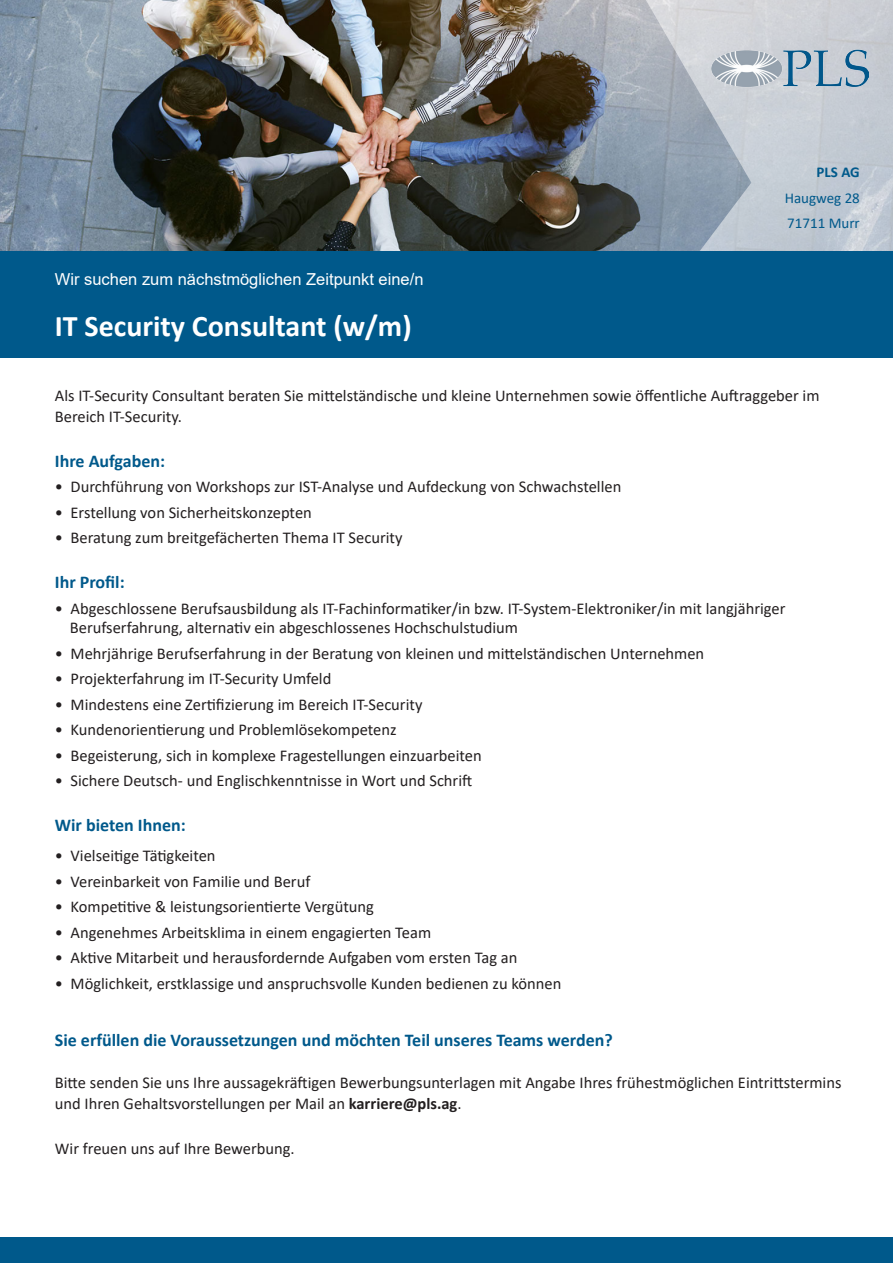
<style>
.page{position:relative;width:893px;height:1263px;background:#fff}
.page>*{position:absolute;margin:0;border:0;box-sizing:border-box;transform-origin:0 0}
.t1{font:700 30px "Calibri";color:#fff}
.t2{font:700 18px "Calibri";color:#00598b}
.t3{font:16.5px/21px "Calibri";color:#231f20}
.t4{font:16.5px "Arial";color:#fff}
.t5{font:15px "Calibri";color:#00598b}
.t6{font:700 15px "Calibri";color:#00598b}
.s1{font-weight:700}
</style>
<div class="page">
<img style="left:0;top:0;width:641px;height:251px">
<img style="left:641px;top:0;width:252px;height:251px">
<img style="left:711px;top:47px;width:158px;height:41px">
<div style="left:1px;top:251px;width:892px;height:106px;background:#00598b"></div>
<div style="left:0;top:1238px;width:893px;height:25px;background:#00598b"></div>
<p class="t4" style="left:55px;top:267px;width:370px">Wir suchen zum nächstmöglichen Zeitpunkt eine/n</p>
<p class="t1" style="left:55px;top:304px;width:358px">IT Security Consultant (w/m)</p>
<p class="t6" style="left:817px;top:162px;width:45px">PLS AG</p>
<p class="t5" style="left:785px;top:187px;width:77px">Haugweg 28</p>
<p class="t5" style="left:787px;top:213px;width:74px">71711 Murr</p>
<p class="t3" style="left:55px;top:384px;width:766px">Als IT-Security Consultant beraten Sie mittelständische und kleine Unternehmen sowie öffentliche Auftraggeber im<br>Bereich IT-Security.</p>
<p class="t2" style="left:55px;top:448px;width:112px">Ihre Aufgaben:</p>
<p class="t3" style="left:55px;top:476px;width:568px">• Durchführung von Workshops zur IST-Analyse und Aufdeckung von Schwachstellen</p>
<p class="t3" style="left:55px;top:501px;width:258px">• Erstellung von Sicherheitskonzepten</p>
<p class="t3" style="left:55px;top:527px;width:349px">• Beratung zum breitgefächerten Thema IT Security</p>
<p class="t2" style="left:55px;top:569px;width:71px">Ihr Profil:</p>
<p class="t3" style="left:55px;top:597px;width:732px">• Abgeschlossene Berufsausbildung als IT-Fachinformatiker/in bzw. IT-System-Elektroniker/in mit langjähriger</p>
<p class="t3" style="left:70px;top:617px;width:450px">Berufserfahrung, alternativ ein abgeschlossenes Hochschulstudium</p>
<p class="t3" style="left:55px;top:642px;width:651px">• Mehrjährige Berufserfahrung in der Beratung von kleinen und mittelständischen Unternehmen</p>
<p class="t3" style="left:55px;top:668px;width:278px">• Projekterfahrung im IT-Security Umfeld</p>
<p class="t3" style="left:55px;top:693px;width:369px">• Mindestens eine Zertifizierung im Bereich IT-Security</p>
<p class="t3" style="left:55px;top:719px;width:343px">• Kundenorientierung und Problemlösekompetenz</p>
<p class="t3" style="left:55px;top:744px;width:428px">• Begeisterung, sich in komplexe Fragestellungen einzuarbeiten</p>
<p class="t3" style="left:55px;top:770px;width:419px">• Sichere Deutsch- und Englischkenntnisse in Wort und Schrift</p>
<p class="t2" style="left:55px;top:813px;width:132px">Wir bieten Ihnen:</p>
<p class="t3" style="left:55px;top:845px;width:162px">• Vielseitige Tätigkeiten</p>
<p class="t3" style="left:55px;top:870px;width:257px">• Vereinbarkeit von Familie und Beruf</p>
<p class="t3" style="left:55px;top:896px;width:321px">• Kompetitive &amp; leistungsorientierte Vergütung</p>
<p class="t3" style="left:55px;top:921px;width:378px">• Angenehmes Arbeitsklima in einem engagierten Team</p>
<p class="t3" style="left:55px;top:947px;width:464px">• Aktive Mitarbeit und herausfordernde Aufgaben vom ersten Tag an</p>
<p class="t3" style="left:55px;top:972px;width:508px">• Möglichkeit, erstklassige und anspruchsvolle Kunden bedienen zu können</p>
<p class="t2" style="left:55px;top:1027px;width:559px">Sie erfüllen die Voraussetzungen und möchten Teil unseres Teams werden?</p>
<p class="t3" style="left:55px;top:1071px;width:788px">Bitte senden Sie uns Ihre aussagekräftigen Bewerbungsunterlagen mit Angabe Ihres frühestmöglichen Eintrittstermins</p>
<p class="t3" style="left:55px;top:1092px;width:408px">und Ihren Gehaltsvorstellungen per Mail an <span class="s1">karriere@pls.ag</span>.</p>
<p class="t3" style="left:55px;top:1137px;width:241px">Wir freuen uns auf Ihre Bewerbung.</p>
</div>
